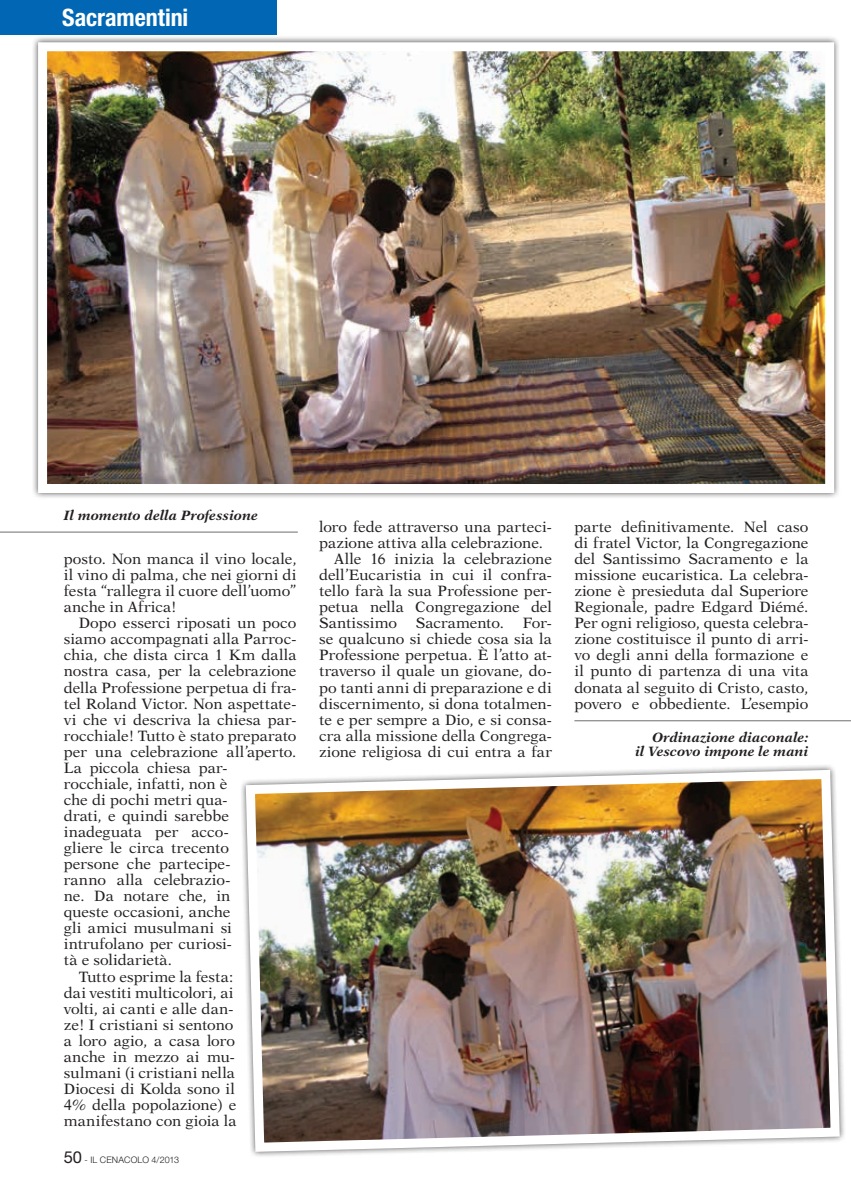
<style>
.page{position:relative;width:851px;height:1191px;background:#fff}
.page>*{position:absolute;margin:0;border:0;box-sizing:border-box;transform-origin:0 0}
.t1{font:700 condensed 24px "Helvetica Neue LT Std";color:#fff}
.t2{font:15px/16px "New Aster";color:#231f20;text-align:justify}
.t3{font:italic 700 13.5px/14.2px "New Aster LT Std";letter-spacing:.01em;color:#231f20;text-align:right}
.t4{font:300 9px "Helvetica Neue LT Std";letter-spacing:.015em;color:#231f20}
.s1{font-weight:400;font-size:16.5px}
</style>
<div class="page">
<div style="left:32px;top:35px;width:808px;height:464px;background:#231f20;opacity:.75"></div>
<img style="left:48px;top:52px;width:776px;height:431px">
<div style="left:38px;top:42px;width:796px;height:451px;border:9px solid #fff"></div>
<img style="left:241px;top:765px;width:603px;height:391px">
<hr style="left:0;top:532px;width:298px;height:1px;background:#6c6d70">
<hr style="left:574px;top:720px;width:276px;height:1px;background:#6c6d70">
<div style="left:0;top:0;width:276px;height:34px;background:#0167b4"></div>
<h1 class="t1" style="left:62px;top:3px;width:128px">Sacramentini</h1>
<p class="t3" style="left:64px;top:508px;width:195px">Il momento della Professione</p>
<p class="t2" style="left:64px;top:551px;width:234px">posto. Non manca il vino locale, il vino di palma, che nei giorni di festa “rallegra il cuore dell’uomo” anche in Africa!</p>
<p class="t2" style="left:79px;top:615px;width:219px">Dopo esserci riposati un poco</p>
<p class="t2" style="left:64px;top:631px;width:234px">siamo accompagnati alla Parroc-</p>
<p class="t2" style="left:64px;top:647px;width:234px">chia, che dista circa 1 Km dalla</p>
<p class="t2" style="left:64px;top:663px;width:234px">nostra casa, per la celebrazione</p>
<p class="t2" style="left:64px;top:679px;width:234px">della Professione perpetua di fra-</p>
<p class="t2" style="left:64px;top:695px;width:234px">tel Roland Victor. Non aspettate-</p>
<p class="t2" style="left:64px;top:711px;width:234px">vi che vi descriva la chiesa par-</p>
<p class="t2" style="left:64px;top:727px;width:234px">rocchiale! Tutto è stato preparato</p>
<p class="t2" style="left:64px;top:743px;width:234px">per una celebrazione all’aperto.</p>
<p class="t2" style="left:64px;top:759px;width:165px">La piccola chiesa par-</p>
<p class="t2" style="left:64px;top:775px;width:165px">rocchiale, infatti, non è</p>
<p class="t2" style="left:64px;top:792px;width:165px">che di pochi metri qua-</p>
<p class="t2" style="left:64px;top:808px;width:166px">drati, e quindi sarebbe</p>
<p class="t2" style="left:64px;top:824px;width:166px">inadeguata per acco-</p>
<p class="t2" style="left:64px;top:840px;width:166px">gliere le circa trecento</p>
<p class="t2" style="left:64px;top:856px;width:168px">persone che partecipe-</p>
<p class="t2" style="left:64px;top:872px;width:168px">ranno alla celebrazio-</p>
<p class="t2" style="left:64px;top:888px;width:168px">ne. Da notare che, in</p>
<p class="t2" style="left:64px;top:904px;width:168px">queste occasioni, anche</p>
<p class="t2" style="left:64px;top:920px;width:169px">gli amici musulmani si</p>
<p class="t2" style="left:64px;top:936px;width:169px">intrufolano per curiosi-</p>
<p class="t2" style="left:64px;top:952px;width:110px">tà e solidarietà.</p>
<p class="t2" style="left:79px;top:968px;width:156px">Tutto esprime la festa:</p>
<p class="t2" style="left:64px;top:984px;width:171px">dai vestiti multicolori, ai</p>
<p class="t2" style="left:64px;top:1000px;width:171px">volti, ai canti e alle dan-</p>
<p class="t2" style="left:64px;top:1016px;width:171px">ze! I cristiani si sentono</p>
<p class="t2" style="left:64px;top:1032px;width:173px">a loro agio, a casa loro</p>
<p class="t2" style="left:64px;top:1048px;width:173px">anche in mezzo ai mu-</p>
<p class="t2" style="left:64px;top:1064px;width:172px">sulmani (i cristiani nella</p>
<p class="t2" style="left:64px;top:1080px;width:172px">Diocesi di Kolda sono il</p>
<p class="t2" style="left:64px;top:1096px;width:174px">4% della popolazione) e</p>
<p class="t2" style="left:64px;top:1113px;width:174px">manifestano con gioia la</p>
<p class="t4" style="left:64px;top:1154px;width:117px"><span class="s1">50</span> - IL CENACOLO 4/2013</p>
<p class="t2" style="left:319px;top:519px;width:234px">loro fede attraverso una parteci-</p>
<p class="t2" style="left:319px;top:535px;width:225px">pazione attiva alla celebrazione.</p>
<p class="t2" style="left:334px;top:551px;width:219px">Alle 16 inizia la celebrazione</p>
<p class="t2" style="left:319px;top:567px;width:234px">dell’Eucaristia in cui il confra-</p>
<p class="t2" style="left:319px;top:583px;width:234px">tello farà la sua Professione per-</p>
<p class="t2" style="left:319px;top:599px;width:234px">petua nella Congregazione del</p>
<p class="t2" style="left:319px;top:615px;width:234px">Santissimo Sacramento. For-</p>
<p class="t2" style="left:319px;top:631px;width:234px">se qualcuno si chiede cosa sia la</p>
<p class="t2" style="left:319px;top:647px;width:234px">Professione perpetua. È l’atto at-</p>
<p class="t2" style="left:319px;top:663px;width:234px">traverso il quale un giovane, do-</p>
<p class="t2" style="left:319px;top:679px;width:234px">po tanti anni di preparazione e di</p>
<p class="t2" style="left:319px;top:695px;width:234px">discernimento, si dona totalmen-</p>
<p class="t2" style="left:319px;top:711px;width:234px">te e per sempre a Dio, e si consa-</p>
<p class="t2" style="left:319px;top:727px;width:234px">cra alla missione della Congrega-</p>
<p class="t2" style="left:319px;top:743px;width:234px">zione religiosa di cui entra a far</p>
<p class="t2" style="left:574px;top:519px;width:235px">parte definitivamente. Nel caso di fratel Victor, la Congregazione del Santissimo Sacramento e la missione eucaristica. La celebra&shy;zione è presieduta dal Superiore Regionale, padre Edgard Diémé.<br>Per ogni religioso, questa celebra&shy;zione costituisce il punto di arri&shy;vo degli anni della formazione e il punto di partenza di una vita donata al seguito di Cristo, casto, povero e obbediente. L’esempio</p>
<p class="t3" style="left:635px;top:729px;width:174px">Ordinazione diaconale:<br>il Vescovo impone le mani</p>
</div>
